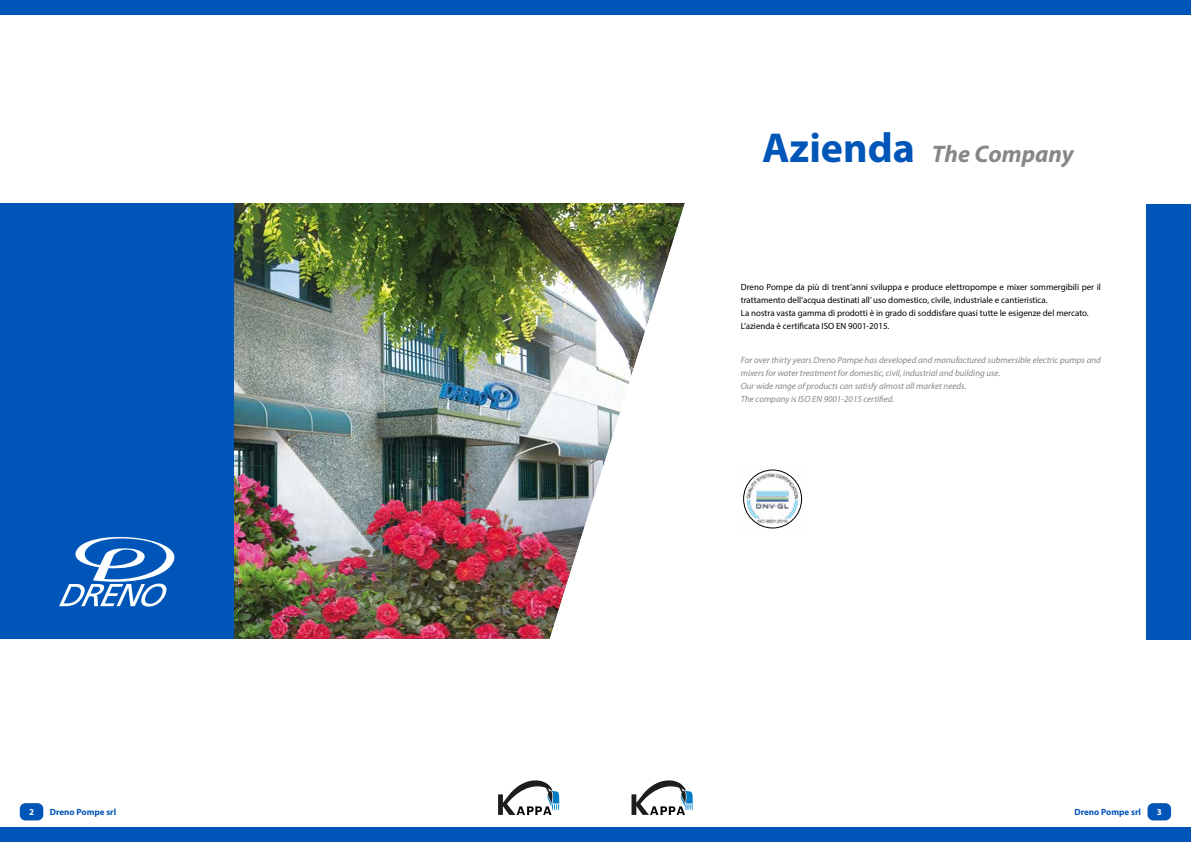
<style>
.page{position:relative;width:1191px;height:842px;background:#fff}
.page>*{position:absolute;margin:0;border:0;box-sizing:border-box;transform-origin:0 0}
.t1{font:italic 700 24px "Myriad Pro";color:#878787}
.t2{font:9px/13px "Myriad Pro";color:#000}
.t3{font:italic 9px/13px "Myriad Pro";color:#878787}
.t4{font:700 9px "Myriad Pro";color:#0055b8}
.t5{font:700 9px "Myriad Pro";color:#fff}
.s1{font-style:normal;font-size:42px;color:#0055b8}
</style>
<div class="page">
<div style="left:0;top:827px;width:1191px;height:15px;background:#0055b8"></div>
<div style="left:20px;top:803px;width:23px;height:17px;background:#0055b8;border-radius:6px"></div>
<div style="left:1147px;top:803px;width:24px;height:17px;background:#0055b8;border-radius:6px"></div>
<svg style="left:498px;top:780px;width:61px;height:35px"></svg>
<svg style="left:631px;top:780px;width:62px;height:35px"></svg>
<div style="left:0;top:0;width:1191px;height:15px;background:#0055b8"></div>
<img style="left:233px;top:203px;width:316px;height:251px">
<svg style="left:549px;top:203px;width:642px;height:437px"></svg>
<img style="left:741px;top:463px;width:62px;height:69px">
<img style="left:233px;top:454px;width:14px;height:185px">
<div style="left:0;top:203px;width:233px;height:436px;background:#0055b8"></div>
<img style="left:247px;top:420px;width:369px;height:219px">
<svg style="left:59px;top:536px;width:116px;height:70px"></svg>
<div style="left:1146px;top:204px;width:45px;height:435px;background:#0055b8"></div>
<h1 class="t1" style="left:762px;top:138px;width:313px"><span class="s1">Azienda</span> The Company</h1>
<p class="t2" style="left:741px;top:280px;width:362px">Dreno Pompe da più di trent’anni sviluppa e produce elettropompe e mixer sommergibili per il trattamento dell’acqua destinati all’ uso domestico, civile, industriale e cantieristica.<br>La nostra vasta gamma di prodotti è in grado di soddisfare quasi tutte le esigenze del mercato.<br>L’azienda è certificata ISO EN 9001-2015.</p>
<p class="t3" style="left:741px;top:353px;width:362px">For over thirty years Dreno Pompe has developed and manufactured submersible electric pumps and mixers for water treatment for domestic, civil, industrial and building use.<br>Our wide range of products can satisfy almost all market needs.<br>The company is ISO EN 9001-2015 certified.</p>
<p class="t5" style="left:29px;top:807px;width:6px">2</p>
<p class="t4" style="left:50px;top:807px;width:68px">Dreno Pompe srl</p>
<p class="t4" style="left:1074px;top:807px;width:68px">Dreno Pompe srl</p>
<p class="t5" style="left:1156px;top:807px;width:6px">3</p>
</div>
